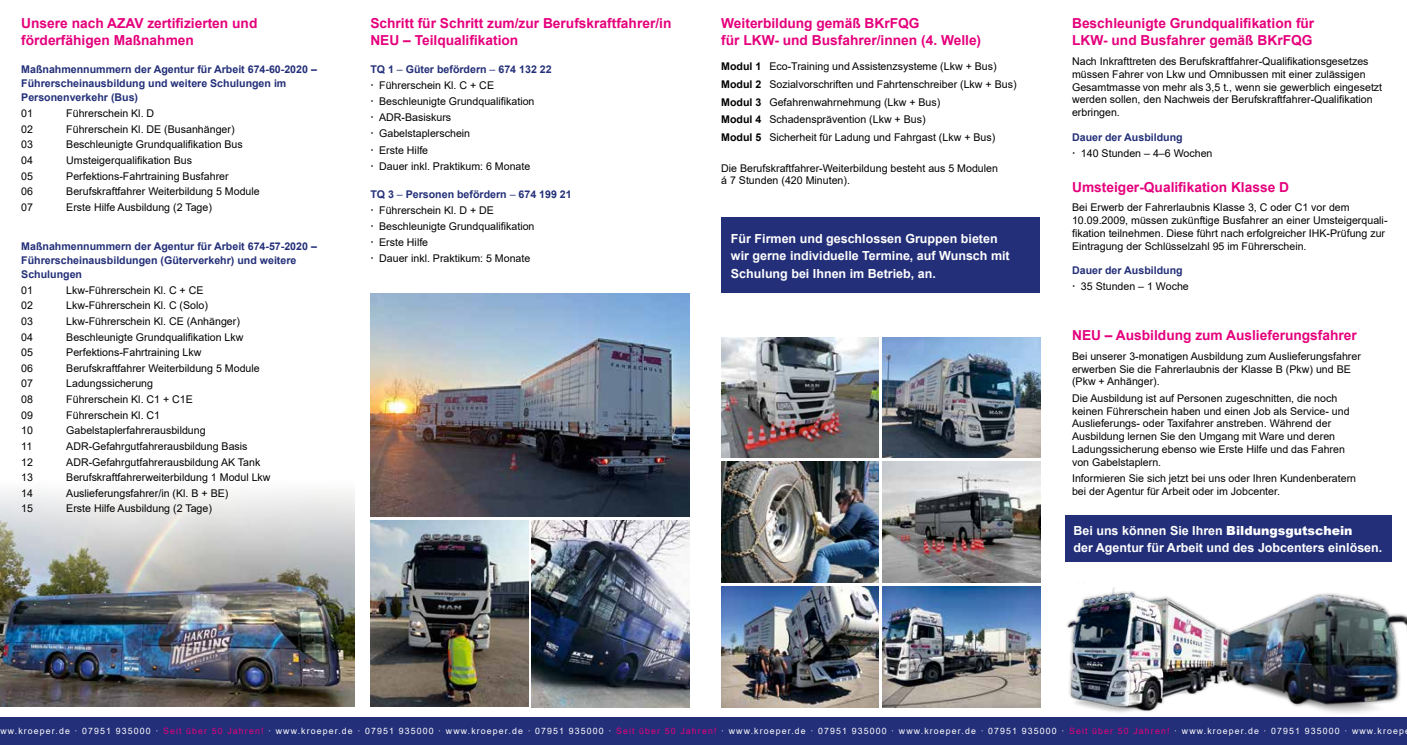
<style>
.page{position:relative;width:1407px;height:745px;background:#fff}
.page>*{position:absolute;margin:0;border:0;box-sizing:border-box;transform-origin:0 0}
.t1{font:700 13.75px/17.5px "Arial";color:#e5007c}
.t2{font:700 12.5px/17.5px "Arial";color:#fff}
.t3{font:10.62px/12.8px "Arial";color:#000}
.t4{font:700 10.62px/13.8px "Arial";color:#232f78}
.t5{font:8.75px "Arial";letter-spacing:.13em;color:#fff}
.s1{font-weight:700;color:#232f78}
.s2{color:#232f78}
.s3{font-weight:700}
.s4{font-weight:900}
.s5{color:#e5007c}
</style>
<div class="page">
<img style="left:0;top:492px;width:354px;height:214px">
<div style="left:0;top:716px;width:1407px;height:28px;background:#232f78"></div>
<div style="left:721px;top:217px;width:319px;height:76px;background:#232f78"></div>
<div style="left:1065px;top:515px;width:326px;height:46px;background:#232f78"></div>
<img style="left:721px;top:586px;width:158px;height:120px">
<img style="left:721px;top:337px;width:158px;height:120px">
<img style="left:882px;top:337px;width:158px;height:120px">
<img style="left:882px;top:586px;width:158px;height:120px">
<img style="left:721px;top:461px;width:158px;height:121px">
<img style="left:882px;top:461px;width:158px;height:121px">
<img style="left:370px;top:520px;width:158px;height:186px">
<img style="left:531px;top:520px;width:158px;height:186px">
<img style="left:370px;top:293px;width:319px;height:223px">
<img style="left:1067px;top:587px;width:152px;height:125px">
<img style="left:1219px;top:593px;width:188px;height:124px">
<p class="t1" style="left:21px;top:14px;width:238px">Unsere nach AZAV zertifizierten und förderfähigen Maßnahmen</p>
<p class="t4" style="left:21px;top:63px;width:297px">Maßnahmennummern der Agentur für Arbeit 674-60-2020 –<br>Führerscheinausbildung und weitere Schulungen im<br>Personenverkehr (Bus)</p>
<p class="t3" style="left:21px;top:107px;width:13px">01</p>
<p class="t3" style="left:66px;top:107px;width:89px">Führerschein Kl. D</p>
<p class="t3" style="left:21px;top:122px;width:13px">02</p>
<p class="t3" style="left:66px;top:122px;width:170px">Führerschein Kl. DE (Busanhänger)</p>
<p class="t3" style="left:21px;top:138px;width:13px">03</p>
<p class="t3" style="left:66px;top:138px;width:178px">Beschleunigte Grundqualifikation Bus</p>
<p class="t3" style="left:21px;top:154px;width:13px">04</p>
<p class="t3" style="left:66px;top:154px;width:127px">Umsteigerqualifikation Bus</p>
<p class="t3" style="left:21px;top:169px;width:13px">05</p>
<p class="t3" style="left:66px;top:169px;width:164px">Perfektions-Fahrtraining Busfahrer</p>
<p class="t3" style="left:21px;top:185px;width:13px">06</p>
<p class="t3" style="left:66px;top:185px;width:195px">Berufskraftfahrer Weiterbildung 5 Module</p>
<p class="t3" style="left:21px;top:200px;width:13px">07</p>
<p class="t3" style="left:66px;top:200px;width:147px">Erste Hilfe Ausbildung (2 Tage)</p>
<p class="t4" style="left:21px;top:239px;width:297px">Maßnahmennummern der Agentur für Arbeit 674-57-2020 –<br>Führerscheinausbildungen (Güterverkehr) und weitere<br>Schulungen</p>
<p class="t3" style="left:21px;top:283px;width:13px">01</p>
<p class="t3" style="left:66px;top:283px;width:139px">Lkw-Führerschein Kl. C + CE</p>
<p class="t3" style="left:21px;top:299px;width:13px">02</p>
<p class="t3" style="left:66px;top:299px;width:143px">Lkw-Führerschein Kl. C (Solo)</p>
<p class="t3" style="left:21px;top:315px;width:13px">03</p>
<p class="t3" style="left:66px;top:315px;width:175px">Lkw-Führerschein Kl. CE (Anhänger)</p>
<p class="t3" style="left:21px;top:330px;width:13px">04</p>
<p class="t3" style="left:66px;top:330px;width:179px">Beschleunigte Grundqualifikation Lkw</p>
<p class="t3" style="left:21px;top:346px;width:13px">05</p>
<p class="t3" style="left:66px;top:346px;width:137px">Perfektions-Fahrtraining Lkw</p>
<p class="t3" style="left:21px;top:361px;width:13px">06</p>
<p class="t3" style="left:66px;top:361px;width:195px">Berufskraftfahrer Weiterbildung 5 Module</p>
<p class="t3" style="left:21px;top:377px;width:13px">07</p>
<p class="t3" style="left:66px;top:377px;width:88px">Ladungssicherung</p>
<p class="t3" style="left:21px;top:392px;width:13px">08</p>
<p class="t3" style="left:66px;top:392px;width:128px">Führerschein Kl. C1 + C1E</p>
<p class="t3" style="left:21px;top:408px;width:13px">09</p>
<p class="t3" style="left:66px;top:408px;width:95px">Führerschein Kl. C1</p>
<p class="t3" style="left:21px;top:424px;width:13px">10</p>
<p class="t3" style="left:66px;top:424px;width:141px">Gabelstaplerfahrerausbildung</p>
<p class="t3" style="left:21px;top:439px;width:13px">11</p>
<p class="t3" style="left:66px;top:439px;width:183px">ADR-Gefahrgutfahrerausbildung Basis</p>
<p class="t3" style="left:21px;top:455px;width:13px">12</p>
<p class="t3" style="left:66px;top:455px;width:196px">ADR-Gefahrgutfahrerausbildung AK Tank</p>
<p class="t3" style="left:21px;top:470px;width:13px">13</p>
<p class="t3" style="left:66px;top:470px;width:206px">Berufskraftfahrerweiterbildung 1 Modul Lkw</p>
<p class="t3" style="left:21px;top:486px;width:13px">14</p>
<p class="t3" style="left:66px;top:486px;width:164px">Auslieferungsfahrer/in (Kl. B + BE)</p>
<p class="t3" style="left:21px;top:502px;width:13px">15</p>
<p class="t3" style="left:66px;top:502px;width:147px">Erste Hilfe Ausbildung (2 Tage)</p>
<p class="t1" style="left:370px;top:14px;width:303px">Schritt für Schritt zum/zur Berufskraftfahrer/in<br>NEU – Teilqualifikation</p>
<p class="t3" style="left:379px;top:61px;width:174px;line-height:16px;text-indent:-9px"><span class="s1">TQ 1</span> <span class="s2">–</span> <span class="s1">Güter befördern</span> <span class="s2">–</span> <span class="s1">674 132 22<br></span>Führerschein Kl. C + CE<br>Beschleunigte Grundqualifikation<br>ADR-Basiskurs<br>Gabelstaplerschein<br>Erste Hilfe<br>Dauer inkl. Praktikum: 6 Monate</p>
<p class="t3" style="left:379px;top:186px;width:194px;line-height:16px;text-indent:-9px"><span class="s1">TQ 3</span> <span class="s2">–</span> <span class="s1">Personen befördern</span> <span class="s2">–</span> <span class="s1">674 199 21<br></span>Führerschein Kl. D + DE<br>Beschleunigte Grundqualifikation<br>Erste Hilfe<br>Dauer inkl. Praktikum: 5 Monate</p>
<p class="t1" style="left:721px;top:14px;width:261px">Weiterbildung gemäß BKrFQG<br>für LKW- und Busfahrer/innen (4. Welle)</p>
<p class="t3" style="left:721px;top:57px;width:297px;line-height:17.8px"><span class="s3">Modul 1</span> Eco-Training und Assistenzsysteme (Lkw + Bus)<br><span class="s3">Modul 2</span> Sozialvorschriften und Fahrtenschreiber (Lkw + Bus)<br><span class="s3">Modul 3</span> Gefahrenwahrnehmung (Lkw + Bus)<br><span class="s3">Modul 4</span> Schadensprävention (Lkw + Bus)<br><span class="s3">Modul 5</span> Sicherheit für Ladung und Fahrgast (Lkw + Bus)</p>
<p class="t3" style="left:721px;top:161px;width:278px">Die Berufskraftfahrer-Weiterbildung besteht aus 5 Modulen á 7 Stunden (420 Minuten).</p>
<p class="t2" style="left:731px;top:229px;width:280px">Für Firmen und geschlossen Gruppen bieten wir gerne individuelle Termine, auf Wunsch mit<br>Schulung bei Ihnen im Betrieb, an.</p>
<p class="t1" style="left:1072px;top:14px;width:244px">Beschleunigte Grundqualifikation für<br>LKW- und Busfahrer gemäß BKrFQG</p>
<p class="t3" style="left:1072px;top:55px;width:312px">Nach Inkrafttreten des Berufskraftfahrer-Qualifikationsgesetzes müssen Fahrer von Lkw und Omnibussen mit einer zulässigen Gesamtmasse von mehr als 3,5 t., wenn sie gewerblich eingesetzt werden sollen, den Nachweis der Berufskraftfahrer-Qualifikation erbringen.</p>
<p class="t4" style="left:1072px;top:130px;width:112px">Dauer der Ausbildung</p>
<p class="t3" style="left:1081px;top:147px;width:133px">140 Stunden – 4–6 Wochen</p>
<p class="t1" style="left:1072px;top:178px;width:219px">Umsteiger-Qualifikation Klasse D</p>
<p class="t3" style="left:1072px;top:201px;width:317px">Bei Erwerb der Fahrerlaubnis Klasse 3, C oder C1 vor dem 10.09.2009, müssen zukünftige Busfahrer an einer Umsteigerquali&shy;fikation teilnehmen. Diese führt nach erfolgreicher IHK-Prüfung zur Eintragung der Schlüsselzahl 95 im Führerschein.</p>
<p class="t4" style="left:1072px;top:263px;width:112px">Dauer der Ausbildung</p>
<p class="t3" style="left:1081px;top:280px;width:109px">35 Stunden – 1 Woche</p>
<p class="t1" style="left:1072px;top:326px;width:286px">NEU – Ausbildung zum Auslieferungsfahrer</p>
<p class="t3" style="left:1072px;top:349px;width:290px">Bei unserer 3-monatigen Ausbildung zum Auslieferungsfahrer erwerben Sie die Fahrerlaubnis der Klasse B (Pkw) und BE (Pkw + Anhänger).</p>
<p class="t3" style="left:1072px;top:391px;width:279px">Die Ausbildung ist auf Personen zugeschnitten, die noch keinen Führerschein haben und einen Job als Service- und Auslieferungs- oder Taxifahrer anstreben. Während der Ausbildung lernen Sie den Umgang mit Ware und deren Ladungssicherung ebenso wie Erste Hilfe und das Fahren von Gabelstaplern.</p>
<p class="t3" style="left:1072px;top:471px;width:286px">Informieren Sie sich jetzt bei uns oder Ihren Kundenberatern bei der Agentur für Arbeit oder im Jobcenter.</p>
<p class="t2" style="left:1073px;top:521px;width:310px">Bei uns können Sie Ihren <span class="s4">Bildungsgutschein<br></span>der Agentur für Arbeit und des Jobcenters einlösen.</p>
<p class="t5" style="left:0;top:724px;width:1405px">ww.kroeper.de · 07951 935000 · <span class="s5">Seit über 50 Jahren!</span> · www.kroeper.de · 07951 935000 · www.kroeper.de · 07951 935000 · <span class="s5">Seit über 50 Jahren!</span> · www.kroeper.de · 07951 935000 · www.kroeper.de · 07951 935000 · <span class="s5">Seit über 50 Jahren!</span> · www.kroeper.de · 07951 935000 · www.kroep</p>
</div>
